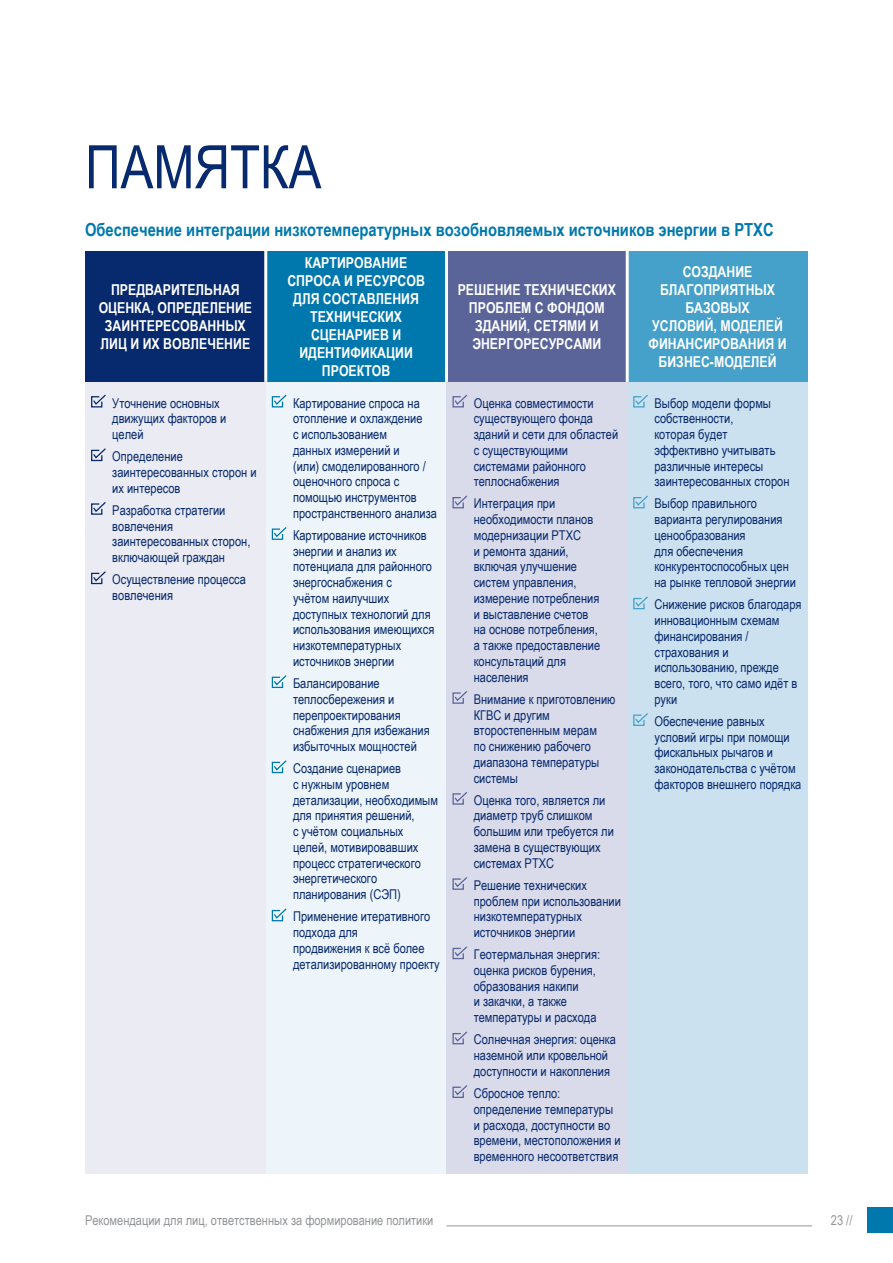
<style>
.page{position:relative;width:893px;height:1263px;background:#fff}
.page>*{position:absolute;margin:0;border:0;box-sizing:border-box;transform-origin:0 0}
.t1{font:60px "Arial Narrow";color:#07296d}
.t2{font:700 18px "Arial Narrow";color:#0078ae}
.t3{font:700 15px/18px "Arial Narrow";color:#fff;text-align:center}
.t4{font:13.5px/15.8px "Arial Narrow";color:#07296d}
.t5{font:13.5px "Arial Narrow";color:#939598}
</style>
<div class="page">
<div style="left:85px;top:251px;width:181px;height:131px;background:#07296d"></div>
<div style="left:266px;top:251px;width:180px;height:131px;background:#0078ae"></div>
<div style="left:446px;top:251px;width:181px;height:131px;background:#5a6499"></div>
<div style="left:627px;top:251px;width:181px;height:131px;background:#45a0ca"></div>
<div style="left:85px;top:382px;width:181px;height:792px;background:#eaebf3"></div>
<div style="left:266px;top:382px;width:180px;height:792px;background:#edf5fa"></div>
<div style="left:446px;top:382px;width:181px;height:792px;background:#d9dbea"></div>
<div style="left:627px;top:382px;width:181px;height:792px;background:#cce1f0"></div>
<hr style="left:264px;top:251px;width:3px;height:131px;background:#fff">
<hr style="left:445px;top:251px;width:3px;height:131px;background:#fff">
<hr style="left:626px;top:251px;width:3px;height:131px;background:#fff">
<svg style="left:91px;top:394px;width:15px;height:14px"></svg>
<svg style="left:91px;top:448px;width:15px;height:14px"></svg>
<svg style="left:91px;top:502px;width:15px;height:13px"></svg>
<svg style="left:91px;top:571px;width:15px;height:14px"></svg>
<svg style="left:271px;top:394px;width:16px;height:14px"></svg>
<svg style="left:271px;top:527px;width:16px;height:13px"></svg>
<svg style="left:271px;top:675px;width:16px;height:14px"></svg>
<svg style="left:271px;top:760px;width:16px;height:14px"></svg>
<svg style="left:271px;top:908px;width:16px;height:14px"></svg>
<svg style="left:452px;top:394px;width:16px;height:14px"></svg>
<svg style="left:452px;top:495px;width:16px;height:14px"></svg>
<svg style="left:452px;top:691px;width:16px;height:13px"></svg>
<svg style="left:452px;top:792px;width:16px;height:13px"></svg>
<svg style="left:452px;top:877px;width:15px;height:13px"></svg>
<svg style="left:452px;top:946px;width:16px;height:14px"></svg>
<svg style="left:452px;top:1031px;width:16px;height:14px"></svg>
<svg style="left:452px;top:1085px;width:15px;height:13px"></svg>
<svg style="left:633px;top:394px;width:15px;height:14px"></svg>
<svg style="left:633px;top:495px;width:15px;height:14px"></svg>
<svg style="left:633px;top:596px;width:15px;height:14px"></svg>
<svg style="left:633px;top:713px;width:15px;height:13px"></svg>
<div style="left:867px;top:1207px;width:26px;height:26px;background:#0078ae"></div>
<hr style="left:446px;top:1225px;width:366px;height:1px;background:#939598">
<h1 class="t1" style="left:85px;top:123px;width:238px">ПАМЯТКА</h1>
<h2 class="t2" style="left:85px;top:216px;width:690px">Обеспечение интеграции низкотемпературных возобновляемых источников энергии в РТХС</h2>
<p class="t3" style="left:99px;top:280px;width:155px">ПРЕДВАРИТЕЛЬНАЯ<br>ОЦЕНКА, ОПРЕДЕЛЕНИЕ<br>ЗАИНТЕРЕСОВАННЫХ<br>ЛИЦ И ИХ ВОВЛЕЧЕНИЕ</p>
<p class="t4" style="left:112px;top:394px;width:116px">Уточнение основных движущих факторов и целей</p>
<p class="t4" style="left:112px;top:448px;width:146px">Определение заинтересованных сторон и их интересов</p>
<p class="t4" style="left:112px;top:502px;width:140px">Разработка стратегии вовлечения заинтересованных сторон, включающей граждан</p>
<p class="t4" style="left:112px;top:571px;width:135px">Осуществление процесса вовлечения</p>
<p class="t3" style="left:287px;top:253px;width:139px">КАРТИРОВАНИЕ<br>СПРОСА И РЕСУРСОВ<br>ДЛЯ СОСТАВЛЕНИЯ<br>ТЕХНИЧЕСКИХ<br>СЦЕНАРИЕВ И<br>ИДЕНТИФИКАЦИИ<br>ПРОЕКТОВ</p>
<p class="t4" style="left:293px;top:394px;width:145px">Картирование спроса на отопление и охлаждение<br>с использованием<br>данных измерений и<br>(или) смоделированного / оценочного спроса с помощью инструментов пространственного анализа</p>
<p class="t4" style="left:293px;top:527px;width:143px">Картирование источников энергии и анализ их потенциала для районного энергоснабжения с<br>учётом наилучших доступных технологий для использования имеющихся низкотемпературных источников энергии</p>
<p class="t4" style="left:293px;top:675px;width:138px">Балансирование теплосбережения и перепроектирования снабжения для избежания избыточных мощностей</p>
<p class="t4" style="left:293px;top:760px;width:147px">Создание сценариев<br>с нужным уровнем детализации, необходимым для принятия решений,<br>с учётом социальных целей, мотивировавших процесс стратегического энергетического планирования (СЭП)</p>
<p class="t4" style="left:293px;top:908px;width:148px">Применение итеративного подхода для<br>продвижения к всё более детализированному проекту</p>
<p class="t3" style="left:458px;top:280px;width:160px">РЕШЕНИЕ ТЕХНИЧЕСКИХ<br>ПРОБЛЕМ С ФОНДОМ<br>ЗДАНИЙ, СЕТЯМИ И<br>ЭНЕРГОРЕСУРСАМИ</p>
<p class="t4" style="left:474px;top:394px;width:146px">Оценка совместимости существующего фонда зданий и сети для областей с существующими системами районного теплоснабжения</p>
<p class="t4" style="left:474px;top:495px;width:128px">Интеграция при необходимости планов модернизации РТХС<br>и ремонта зданий, включая улучшение систем управления, измерение потребления и выставление счетов на основе потребления, а также предоставление консультаций для населения</p>
<p class="t4" style="left:474px;top:691px;width:143px">Внимание к приготовлению<br>КГВС и другим второстепенным мерам<br>по снижению рабочего диапазона температуры системы</p>
<p class="t4" style="left:474px;top:791px;width:142px">Оценка того, является ли диаметр труб слишком большим или требуется ли замена в существующих системах РТХС</p>
<p class="t4" style="left:474px;top:877px;width:149px">Решение технических проблем при использовании низкотемпературных источников энергии</p>
<p class="t4" style="left:474px;top:946px;width:128px">Геотермальная энергия: оценка рисков бурения, образования накипи<br>и закачки, а также температуры и расхода</p>
<p class="t4" style="left:474px;top:1031px;width:144px">Солнечная энергия: оценка наземной или кровельной доступности и накопления</p>
<p class="t4" style="left:474px;top:1085px;width:148px">Сбросное тепло: определение температуры и расхода, доступности во времени, местоположения и временного несоответствия</p>
<p class="t3" style="left:648px;top:262px;width:140px">СОЗДАНИЕ<br>БЛАГОПРИЯТНЫХ<br>БАЗОВЫХ<br>УСЛОВИЙ, МОДЕЛЕЙ<br>ФИНАНСИРОВАНИЯ И<br>БИЗНЕС-МОДЕЛЕЙ</p>
<p class="t4" style="left:654px;top:394px;width:137px">Выбор модели формы собственности,<br>которая будет эффективно учитывать различные интересы заинтересованных сторон</p>
<p class="t4" style="left:654px;top:495px;width:143px">Выбор правильного варианта регулирования ценообразования<br>для обеспечения конкурентоспособных цен на рынке тепловой энергии</p>
<p class="t4" style="left:654px;top:596px;width:149px">Снижение рисков благодаря инновационным схемам финансирования / страхования и использованию, прежде всего, того, что само идёт в руки</p>
<p class="t4" style="left:654px;top:713px;width:148px">Обеспечение равных условий игры при помощи фискальных рычагов и законодательства с учётом факторов внешнего порядка</p>
<p class="t5" style="left:85px;top:1210px;width:350px">Рекомендации для лиц, ответственных за формирование политики</p>
<p class="t5" style="left:831px;top:1210px;width:23px">23 //</p>
</div>
